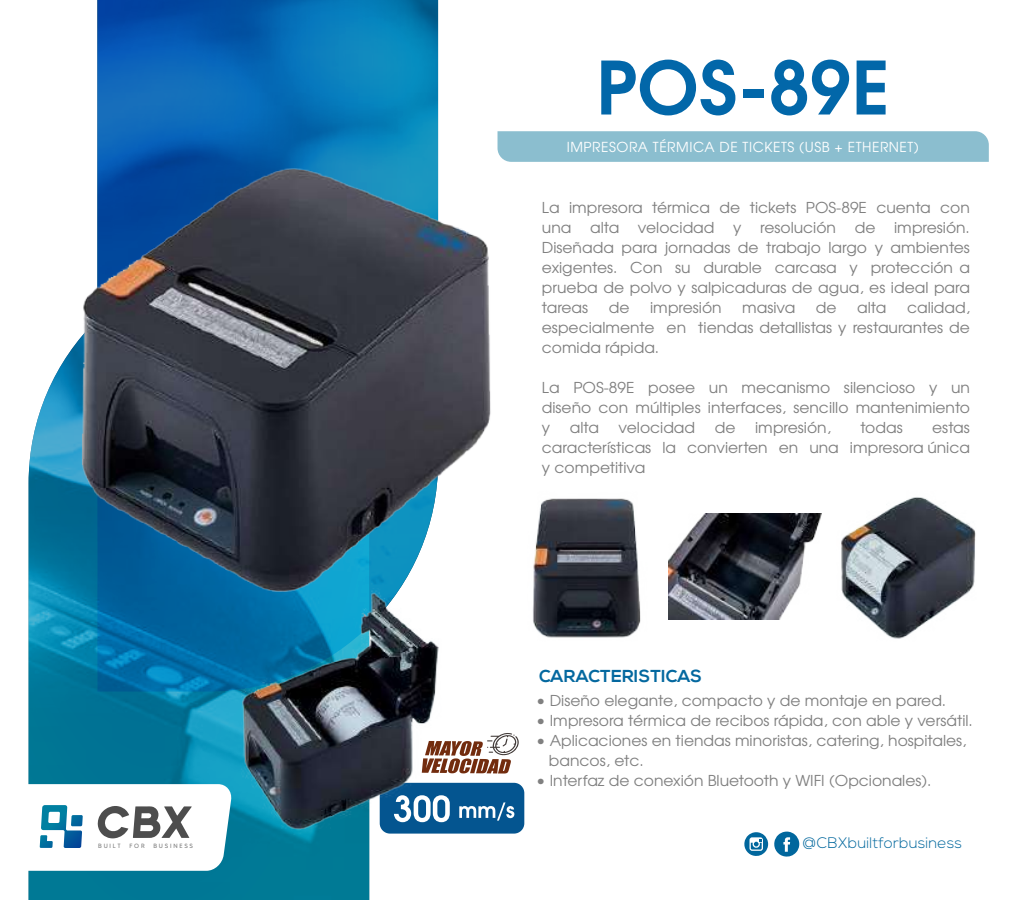
<style>
.page{position:relative;width:1025px;height:900px;background:#fff}
.page>*{position:absolute;margin:0;border:0;box-sizing:border-box;transform-origin:0 0}
.t1{font:700 73px "Te X Gyre Adventor";letter-spacing:.005em;color:#0267a9}
.t2{font:700 17.25px "Nexa";letter-spacing:.01em;color:#04689f}
.t3{font:300 15.25px "Nexa";letter-spacing:.01em;color:#01679d}
.t4{font:15px/20px "Te X Gyre Adventor";color:#808080;text-align:justify}
.t5{font:13.75px "Te X Gyre Adventor";letter-spacing:.04em;color:#fff}
.t6{font:6.25px "MADE Tommy Soft";letter-spacing:.29em;color:#808080}
</style>
<div class="page">
<svg style="left:498px;top:131px;width:491px;height:31px;background:#8cbfcf"></svg>
<svg style="left:97px;top:0;width:341px;height:142px;background:#076db5"></svg>
<svg style="left:29px;top:369px;width:340px;height:531px;background:#097da2"></svg>
<svg style="left:774px;top:832px;width:25px;height:25px"></svg>
<svg style="left:744px;top:832px;width:24px;height:24px"></svg>
<img style="left:59px;top:142px;width:453px;height:475px">
<img style="left:841px;top:497px;width:135px;height:142px">
<img style="left:669px;top:514px;width:152px;height:105px">
<img style="left:533px;top:498px;width:108px;height:140px">
<svg style="left:28px;top:784px;width:204px;height:87px"></svg>
<svg style="left:454px;top:733px;width:65px;height:41px"></svg>
<div style="left:380px;top:783px;width:144px;height:51px;background:#045590;border-radius:10px"></div>
<svg style="left:459px;top:802px;width:55px;height:19px"></svg>
<img style="left:227px;top:588px;width:227px;height:246px">
<p class="t6" style="left:98px;top:842px;width:24px">BUILT</p>
<p class="t6" style="left:129px;top:842px;width:17px">FOR</p>
<p class="t6" style="left:153px;top:842px;width:41px">BUSINESS</p>
<h1 class="t1" style="left:596px;top:24px;width:295px">POS-89E</h1>
<p class="t5" style="left:567px;top:136px;width:354px">IMPRESORA TÉRMICA DE TICKETS (USB + ETHERNET)</p>
<p class="t4" style="left:542px;top:197px;width:430px">La impresora térmica de tickets POS-89E cuenta con una alta velocidad y resolución de impresión.<br>Diseñada para jornadas de trabajo largo y ambientes exigentes. Con su durable carcasa y protección a prueba de polvo y salpicaduras de agua, es ideal para tareas</p>
<p class="t4" style="left:609px;top:297px;width:22px">de</p>
<p class="t4" style="left:650px;top:297px;width:73px">impresión</p>
<p class="t4" style="left:742px;top:297px;width:55px">masiva</p>
<p class="t4" style="left:816px;top:297px;width:22px">de</p>
<p class="t4" style="left:857px;top:297px;width:31px">alta</p>
<p class="t4" style="left:542px;top:297px;width:430px;text-indent:365px">calidad, especialmente en tiendas detallistas y restaurantes de comida rápida.</p>
<p class="t4" style="left:542px;top:377px;width:430px">La POS-89E posee un mecanismo silencioso y un diseño con múltiples interfaces, sencillo mantenimiento y</p>
<p class="t4" style="left:570px;top:417px;width:31px">alta</p>
<p class="t4" style="left:619px;top:417px;width:78px">velocidad</p>
<p class="t4" style="left:715px;top:417px;width:22px">de</p>
<p class="t4" style="left:755px;top:417px;width:77px">impresión,</p>
<p class="t4" style="left:860px;top:417px;width:44px">todas</p>
<p class="t4" style="left:542px;top:417px;width:430px;text-indent:390px">estas características la convierten en una impresora única y competitiva</p>
<p class="t2" style="left:539px;top:666px;width:164px">CARACTERISTICAS</p>
<p class="t4" style="left:536px;top:690px;width:412px">• Diseño elegante, compacto y de montaje en pared.</p>
<p class="t4" style="left:536px;top:710px;width:438px">• Impresora térmica de recibos rápida, con able y versátil.</p>
<p class="t4" style="left:549px;top:730px;width:419px;text-indent:-13px">• Aplicaciones en tiendas minoristas, catering, hospitales, bancos, etc.</p>
<p class="t4" style="left:536px;top:770px;width:397px">• Interfaz de conexión Bluetooth y WIFI (Opcionales).</p>
<p class="t3" style="left:803px;top:834px;width:161px">@CBXbuiltforbusiness</p>
</div>
